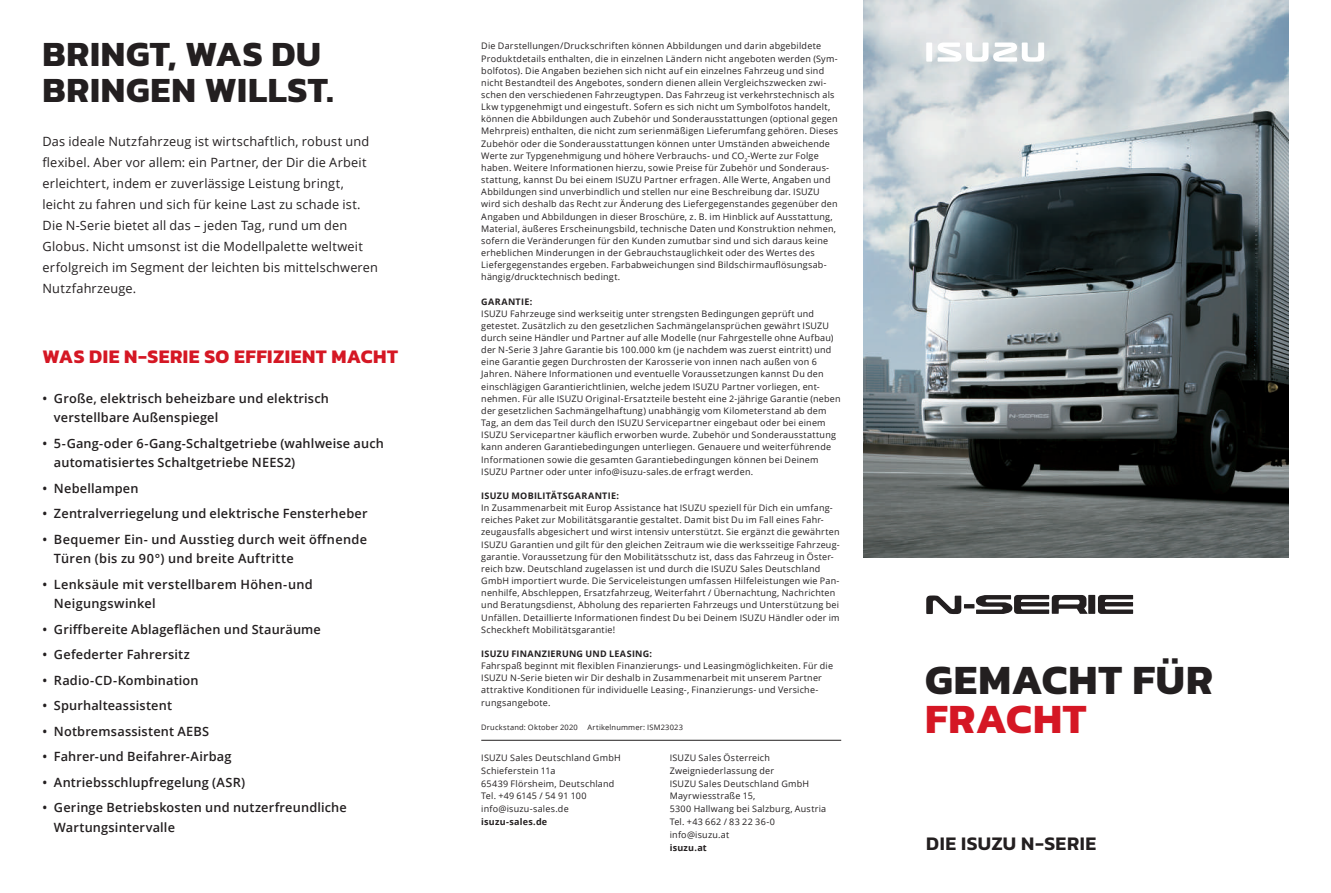
<style>
.page{position:relative;width:1331px;height:893px;background:#fff}
.page>*{position:absolute;margin:0;border:0;box-sizing:border-box;transform-origin:0 0}
.t1{font:700 42.3px "Kanit";letter-spacing:.02em;color:#231f20}
.t2{font:700 42.3px "Kanit";letter-spacing:.015em;color:#d51724}
.t3{font:700 36px/36px "Kanit";letter-spacing:.02em;color:#231f20}
.t4{font:700 19.5px "Kanit";letter-spacing:.025em;color:#d51724}
.t5{font:600 19.5px "Kanit";letter-spacing:.025em;color:#231f20}
.t6{font:600 12.75px/19.5px "Open Sans";letter-spacing:.015em;color:#231f20}
.t7{font:12.75px/21px "Open Sans";letter-spacing:.015em;color:#231f20}
.t8{font:9px/12.1px "Open Sans";letter-spacing:.025em;color:#231f20}
.t9{font:700 9px "Open Sans";letter-spacing:.03em;color:#231f20}
.t10{font:7.5px "Open Sans";letter-spacing:.025em;color:#231f20}
</style>
<div class="page">
<img style="left:863px;top:0;width:425px;height:557px">
<svg style="left:926px;top:595px;width:207px;height:19px"></svg>
<div style="left:926px;top:43px;width:6px;height:19px;background:#fff"></div>
<svg style="left:937px;top:43px;width:107px;height:19px"></svg>
<hr style="left:481px;top:740px;width:360px;height:1px;background:#231f20">
<h2 class="t3" style="left:43px;top:35px;width:292px">BRINGT, WAS DU<br>BRINGEN WILLST.</h2>
<p class="t7" style="left:43px;top:130px;width:337px">Das ideale Nutzfahrzeug ist wirtschaftlich, robust und flexibel. Aber vor allem: ein Partner, der Dir die Arbeit erleichtert, indem er zuverlässige Leistung bringt, leicht zu fahren und sich für keine Last zu schade ist.<br>Die N-Serie bietet all das – jeden Tag, rund um den Globus. Nicht umsonst ist die Modellpalette weltweit erfolgreich im Segment der leichten bis mittelschweren Nutzfahrzeuge.</p>
<h3 class="t4" style="left:43px;top:342px;width:357px">WAS DIE N-SERIE SO EFFIZIENT MACHT</h3>
<h3 class="t6" style="left:54px;top:388px;width:276px;text-indent:-11px">• Große, elektrisch beheizbare und elektrisch verstellbare Außenspiegel</h3>
<h3 class="t6" style="left:54px;top:433px;width:331px;text-indent:-11px">• 5-Gang-oder 6-Gang-Schaltgetriebe (wahlweise auch automatisiertes Schaltgetriebe NEES2)</h3>
<h3 class="t6" style="left:43px;top:478px;width:97px">• Nebellampen</h3>
<h3 class="t6" style="left:43px;top:504px;width:327px">• Zentralverriegelung und elektrische Fensterheber</h3>
<h3 class="t6" style="left:54px;top:529px;width:315px;text-indent:-11px">• Bequemer Ein- und Ausstieg durch weit öffnende<br>Türen (bis zu 90°) und breite Auftritte</h3>
<h3 class="t6" style="left:54px;top:574px;width:260px;text-indent:-11px">• Lenksäule mit verstellbarem Höhen-und<br>Neigungswinkel</h3>
<h3 class="t6" style="left:43px;top:619px;width:280px">• Griffbereite Ablageflächen und Stauräume</h3>
<h3 class="t6" style="left:43px;top:645px;width:149px">• Gefederter Fahrersitz</h3>
<h3 class="t6" style="left:43px;top:670px;width:158px">• Radio-CD-Kombination</h3>
<h3 class="t6" style="left:43px;top:696px;width:131px">• Spurhalteassistent</h3>
<h3 class="t6" style="left:43px;top:721px;width:168px">• Notbremsassistent AEBS</h3>
<h3 class="t6" style="left:43px;top:747px;width:190px">• Fahrer-und Beifahrer-Airbag</h3>
<h3 class="t6" style="left:43px;top:772px;width:204px">• Antriebsschlupfregelung (ASR)</h3>
<h3 class="t6" style="left:54px;top:798px;width:294px;text-indent:-11px">• Geringe Betriebskosten und nutzerfreundliche<br>Wartungsintervalle</h3>
<p class="t8" style="left:481px;top:40px;width:358px">Die Darstellungen/Druckschriften können Abbildungen und darin abgebildete Produktdetails enthalten, die in einzelnen Ländern nicht angeboten werden (Sym&shy;bolfotos). Die Angaben beziehen sich nicht auf ein einzelnes Fahrzeug und sind nicht Bestandteil des Angebotes, sondern dienen allein Vergleichszwecken zwi&shy;schen den verschiedenen Fahrzeugtypen. Das Fahrzeug ist verkehrstechnisch als Lkw typgenehmigt und eingestuft. Sofern es sich nicht um Symbolfotos handelt, können die Abbildungen auch Zubehör und Sonderausstattungen (optional gegen Mehrpreis) enthalten, die nicht zum serienmäßigen Lieferumfang gehören. Dieses Zubehör oder die Sonderausstattungen können unter Umständen abweichende Werte zur Typgenehmigung und höhere Verbrauchs- und CO<sub>2</sub>-Werte zur Folge haben. Weitere Informationen hierzu, sowie Preise für Zubehör und Sonderaus&shy;stattung, kannst Du bei einem ISUZU Partner erfragen. Alle Werte, Angaben und Abbildungen sind unverbindlich und stellen nur eine Beschreibung dar. ISUZU wird sich deshalb das Recht zur Änderung des Liefergegenstandes gegenüber den Angaben und Abbildungen in dieser Broschüre, z. B. im Hinblick auf Ausstattung, Material, äußeres Erscheinungsbild, technische Daten und Konstruktion nehmen, sofern die Veränderungen für den Kunden zumutbar sind und sich daraus keine erheblichen Minderungen in der Gebrauchstauglichkeit oder des Wertes des Liefergegenstandes ergeben. Farbabweichungen sind Bildschirmauflösungsab&shy;hängig/drucktechnisch bedingt.</p>
<p class="t9" style="left:481px;top:295px;width:52px">GARANTIE:</p>
<p class="t8" style="left:481px;top:307px;width:361px">ISUZU Fahrzeuge sind werkseitig unter strengsten Bedingungen geprüft und getestet. Zusätzlich zu den gesetzlichen Sachmängelansprüchen gewährt ISUZU durch seine Händler und Partner auf alle Modelle (nur Fahrgestelle ohne Aufbau) der N-Serie 3 Jahre Garantie bis 100.000 km (je nachdem was zuerst eintritt) und eine Garantie gegen Durchrosten der Karosserie von innen nach außen von 6<br>Jahren. Nähere Informationen und eventuelle Voraussetzungen kannst Du den einschlägigen Garantierichtlinien, welche jedem ISUZU Partner vorliegen, ent&shy;nehmen. Für alle ISUZU Original-Ersatzteile besteht eine 2-jährige Garantie (neben der gesetzlichen Sachmängelhaftung) unabhängig vom Kilometerstand ab dem Tag, an dem das Teil durch den ISUZU Servicepartner eingebaut oder bei einem ISUZU Servicepartner käuflich erworben wurde. Zubehör und Sonderausstattung kann anderen Garantiebedingungen unterliegen. Genauere und weiterführende Informationen sowie die gesamten Garantiebedingungen können bei Deinem ISUZU Partner oder unter info@isuzu-sales.de erfragt werden.</p>
<p class="t9" style="left:481px;top:489px;width:139px">ISUZU MOBILITÄTSGARANTIE:</p>
<p class="t8" style="left:481px;top:502px;width:360px">In Zusammenarbeit mit Europ Assistance hat ISUZU speziell für Dich ein umfang&shy;reiches Paket zur Mobilitätsgarantie gestaltet. Damit bist Du im Fall eines Fahr&shy;zeugausfalls abgesichert und wirst intensiv unterstützt. Sie ergänzt die gewährten ISUZU Garantien und gilt für den gleichen Zeitraum wie die werksseitige Fahrzeug&shy;garantie. Voraussetzung für den Mobilitätsschutz ist, dass das Fahrzeug in Öster&shy;reich bzw. Deutschland zugelassen ist und durch die ISUZU Sales Deutschland GmbH importiert wurde. Die Serviceleistungen umfassen Hilfeleistungen wie Pan&shy;nenhilfe, Abschleppen, Ersatzfahrzeug, Weiterfahrt / Übernachtung, Nachrichten und Beratungsdienst, Abholung des reparierten Fahrzeugs und Unterstützung bei Unfällen. Detaillierte Informationen findest Du bei Deinem ISUZU Händler oder im Scheckheft Mobilitätsgarantie!</p>
<p class="t9" style="left:481px;top:647px;width:172px">ISUZU FINANZIERUNG UND LEASING:</p>
<p class="t8" style="left:481px;top:659px;width:353px">Fahrspaß beginnt mit flexiblen Finanzierungs- und Leasingmöglichkeiten. Für die ISUZU N-Serie bieten wir Dir deshalb in Zusammenarbeit mit unserem Partner attraktive Konditionen für individuelle Leasing-, Finanzierungs- und Versiche&shy;rungsangebote.</p>
<p class="t10" style="left:481px;top:722px;width:98px">Druckstand: Oktober 2020</p>
<p class="t10" style="left:587px;top:722px;width:97px">Artikelnummer: ISM23023</p>
<p class="t8" style="left:481px;top:751px;width:141px;line-height:12.8px">ISUZU Sales Deutschland GmbH<br>Schieferstein 11a<br>65439 Flörsheim, Deutschland<br>Tel. +49 6145 / 54 91 100 info@isuzu-sales.de</p>
<p class="t9" style="left:481px;top:815px;width:67px">isuzu-sales.de</p>
<p class="t8" style="left:670px;top:751px;width:158px;line-height:12.8px">ISUZU Sales Österreich<br>Zweigniederlassung der<br>ISUZU Sales Deutschland GmbH<br>Mayrwiesstraße 15,<br>5300 Hallwang bei Salzburg, Austria<br>Tel. +43 662 / 83 22 36-0 info@isuzu.at</p>
<p class="t9" style="left:670px;top:841px;width:39px">isuzu.at</p>
<h1 class="t1" style="left:925px;top:647px;width:289px">GEMACHT FÜR</h1>
<h1 class="t2" style="left:925px;top:686px;width:163px">FRACHT</h1>
<h3 class="t5" style="left:926px;top:829px;width:171px">DIE ISUZU N-SERIE</h3>
</div>
